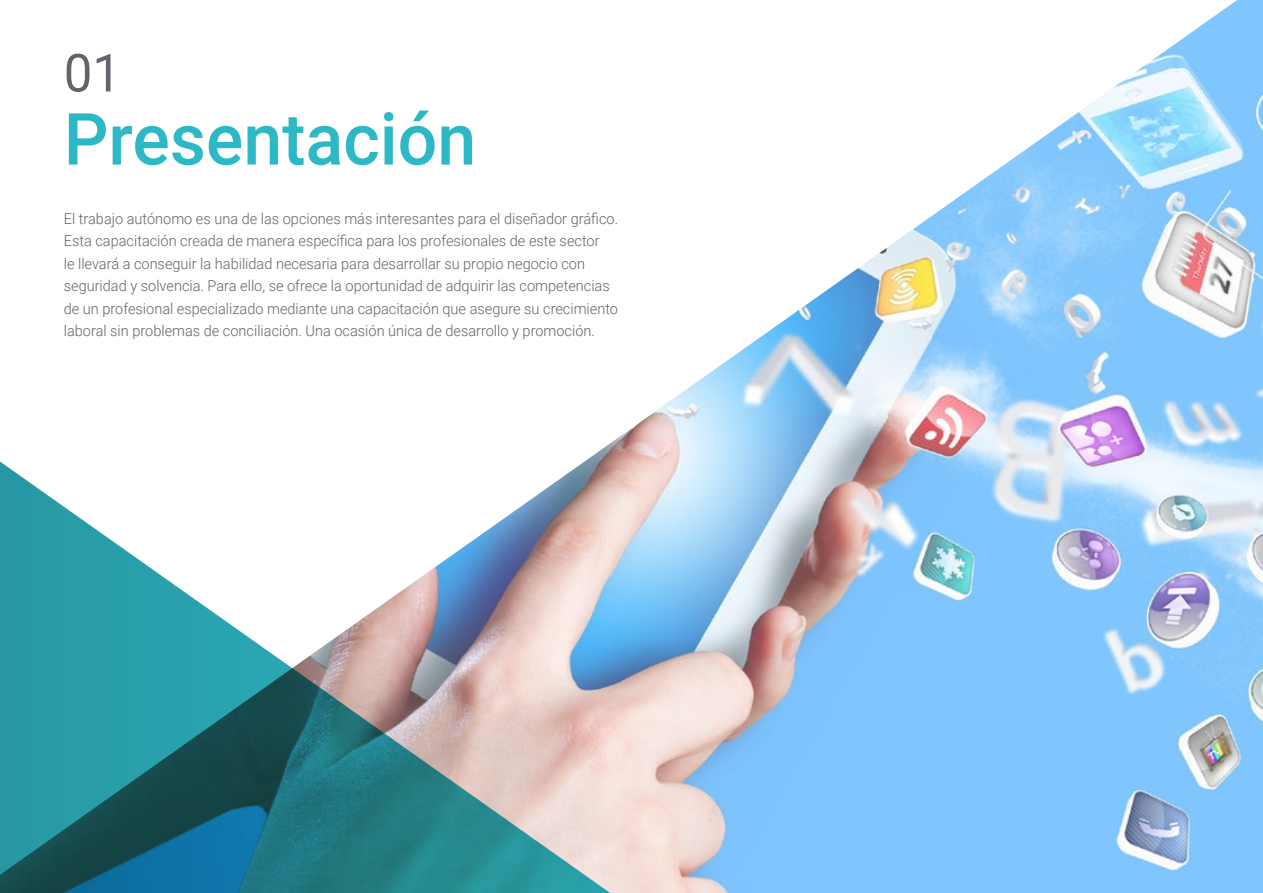
<style>
.page{position:relative;width:1263px;height:893px;background:#fff}
.page>*{position:absolute;margin:0;border:0;box-sizing:border-box;transform-origin:0 0}
.t1{font:500 72px "Roboto";color:#2db8c5}
.t2{font:52.5px "Roboto";color:#61646a}
.t3{font:300 15px/22.5px "Roboto";color:#61646a}
</style>
<div class="page">
<img style="left:607px;top:0;width:656px;height:893px">
<svg style="left:0;top:446px;width:640px;height:447px"></svg>
<h2 class="t2" style="left:64px;top:36px;width:59px">01</h2>
<h1 class="t1" style="left:64px;top:89px;width:414px">Presentación</h1>
<p class="t3" style="left:64px;top:207px;width:556px">El trabajo autónomo es una de las opciones más interesantes para el diseñador gráfico.<br>Esta capacitación creada de manera específica para los profesionales de este sector<br>le llevará a conseguir la habilidad necesaria para desarrollar su propio negocio con seguridad y solvencia. Para ello, se ofrece la oportunidad de adquirir las competencias de un profesional especializado mediante una capacitación que asegure su crecimiento laboral sin problemas de conciliación. Una ocasión única de desarrollo y promoción.</p>
</div>
